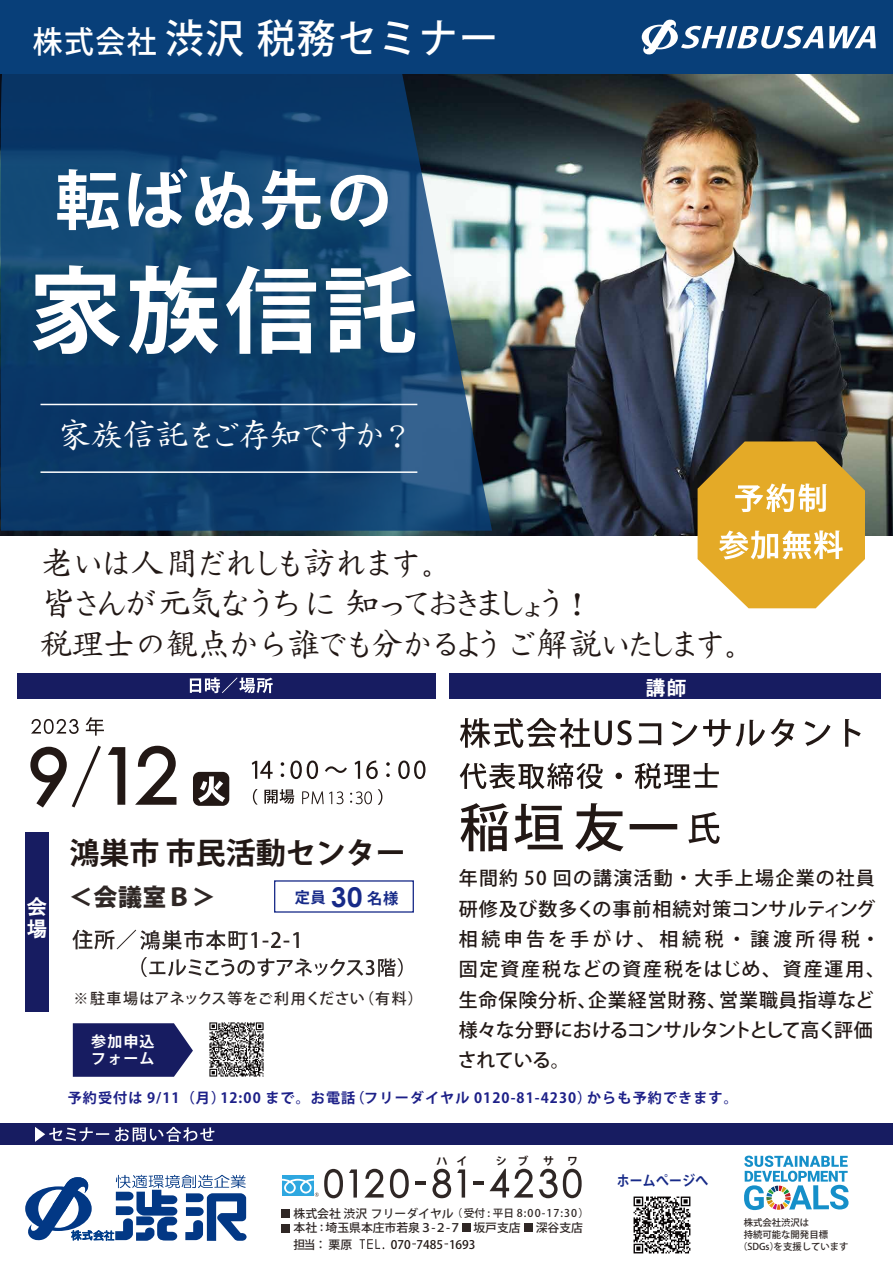
<style>
.page{position:relative;width:893px;height:1263px;background:#fff}
.page>*{position:absolute;margin:0;border:0;box-sizing:border-box;transform-origin:0 0}
.t1{font:700 93.6px "Koz Go Pro";color:#fff}
.t2{font:700 64.65px "Koz Go Pro";letter-spacing:.05em;color:#fff}
.t3{font:500 39.75px "Koz Go Pro";letter-spacing:.05em;color:#fff}
.t4{font:32.4px/40.5px "Kaiti EGP4 Medium SJIS";letter-spacing:.02em;color:#221815}
.t5{font:32.4px "Kaiti EGP4 Medium SJIS";color:#fff}
.t6{font:700 30px "Koz Go Pr 6 N";color:#221815}
.t7{font:800 24px "Koz Go Pro";color:#2f2725}
.t8{font:20.55px/22.4px "HGP Gothic E";color:#fff}
.t9{font:19.95px "HGP Gothic E";color:#fff}
.t10{font:500 18.9px/30.3px "Koz Go Pro";letter-spacing:.05em;color:#221815}
.t11{font:700 15.3px "Koz Go Pro";color:#172a88}
.t12{font:500 15px "Koz Go Pro";letter-spacing:.03em;color:#2f2725}
.t13{font:700 15px/17.2px "Koz Go Pro";letter-spacing:.075em;color:#fff}
.t14{font:700 14.25px "Koz Go Pro";letter-spacing:.025em;color:#172a88;scale:.89 1}
.t15{font:700 14.1px "Koz Go Pro";letter-spacing:.075em;color:#1d2088}
.t16{font:500 11.85px "Koz Go Pro";color:#2f2725}
.t17{font:500 11.85px "Koz Go Pro";color:#221815}
.t18{font:700 10.95px "Koz Go Pro";color:#221815}
.t19{font:500 10.65px "Koz Go Pro";letter-spacing:.1em;color:#2f2725}
.t20{font:500 9.45px/12px "Koz Go Pro";color:#2f2725}
.s1{font-size:30.6px}
.s2{font-family:"Century Gothic";font-size:27.3px}
.s3{font-size:11.85px}
</style>
<div class="page">
<img style="left:0;top:74px;width:893px;height:461px">
<svg style="left:0;top:74px;width:492px;height:457px;background:#19466f"></svg>
<svg style="left:360px;top:1239px;width:24px;height:10px"></svg>
<div style="left:0;top:1123px;width:893px;height:21px;background:#171c61"></div>
<svg style="left:35px;top:1127px;width:74px;height:15px"></svg>
<svg style="left:115px;top:1127px;width:99px;height:15px"></svg>
<svg style="left:25px;top:1175px;width:222px;height:66px"></svg>
<svg style="left:282px;top:1169px;width:61px;height:29px"></svg>
<svg style="left:349px;top:1169px;width:8px;height:28px"></svg>
<svg style="left:365px;top:1169px;width:19px;height:28px"></svg>
<svg style="left:390px;top:1169px;width:19px;height:29px"></svg>
<hr style="left:415px;top:1181px;width:11px;height:4px;background:#2f2725">
<svg style="left:432px;top:1169px;width:19px;height:29px"></svg>
<svg style="left:457px;top:1169px;width:8px;height:28px"></svg>
<hr style="left:473px;top:1181px;width:10px;height:4px;background:#2f2725">
<svg style="left:489px;top:1169px;width:44px;height:28px"></svg>
<svg style="left:539px;top:1169px;width:43px;height:29px"></svg>
<div style="left:281px;top:1209px;width:8px;height:9px;background:#2f2725"></div>
<div style="left:281px;top:1224px;width:8px;height:8px;background:#2f2725"></div>
<div style="left:463px;top:1224px;width:8px;height:8px;background:#2f2725"></div>
<div style="left:525px;top:1224px;width:8px;height:8px;background:#2f2725"></div>
<svg style="left:744px;top:1155px;width:104px;height:55px"></svg>
<svg style="left:72px;top:930px;width:185px;height:20px"></svg>
<svg style="left:263px;top:932px;width:36px;height:16px"></svg>
<svg style="left:141px;top:957px;width:262px;height:20px"></svg>
<div style="left:26px;top:832px;width:23px;height:180px;background:#171c61"></div>
<svg style="left:73px;top:1023px;width:120px;height:54px;background:#2b2f6e"></svg>
<div style="left:17px;top:673px;width:419px;height:26px;background:#171c61"></div>
<div style="left:449px;top:673px;width:432px;height:26px;background:#171c61"></div>
<svg style="left:264px;top:789px;width:30px;height:15px"></svg>
<svg style="left:378px;top:789px;width:4px;height:16px"></svg>
<svg style="left:253px;top:789px;width:4px;height:15px"></svg>
<div style="left:193px;top:772px;width:36px;height:34px;background:#221815;border-radius:7px"></div>
<svg style="left:135px;top:746px;width:41px;height:59px"></svg>
<svg style="left:198px;top:776px;width:27px;height:26px"></svg>
<svg style="left:30px;top:745px;width:95px;height:63px"></svg>
<svg style="left:31px;top:719px;width:48px;height:15px"></svg>
<svg style="left:86px;top:717px;width:18px;height:19px"></svg>
<svg style="left:190px;top:677px;width:83px;height:16px"></svg>
<svg style="left:252px;top:761px;width:21px;height:18px"></svg>
<svg style="left:281px;top:762px;width:3px;height:4px"></svg>
<svg style="left:281px;top:773px;width:3px;height:4px"></svg>
<svg style="left:290px;top:760px;width:28px;height:19px"></svg>
<svg style="left:325px;top:766px;width:22px;height:7px"></svg>
<svg style="left:355px;top:761px;width:5px;height:18px"></svg>
<svg style="left:366px;top:760px;width:12px;height:19px"></svg>
<svg style="left:386px;top:762px;width:4px;height:4px"></svg>
<svg style="left:386px;top:773px;width:4px;height:4px"></svg>
<svg style="left:398px;top:760px;width:27px;height:19px"></svg>
<svg style="left:302px;top:791px;width:41px;height:13px"></svg>
<svg style="left:350px;top:791px;width:22px;height:13px"></svg>
<hr style="left:40px;top:404px;width:377px;height:1px;background:#fff">
<hr style="left:40px;top:471px;width:377px;height:2px;background:#fff">
<img style="left:209px;top:1022px;width:55px;height:55px">
<svg style="left:698px;top:439px;width:167px;height:169px"></svg>
<svg style="left:688px;top:812px;width:32px;height:32px"></svg>
<svg style="left:460px;top:763px;width:143px;height:26px"></svg>
<div style="left:615px;top:773px;width:7px;height:6px;background:#221815;border-radius:50%"></div>
<svg style="left:635px;top:763px;width:84px;height:26px"></svg>
<svg style="left:460px;top:803px;width:103px;height:48px"></svg>
<svg style="left:575px;top:803px;width:49px;height:48px"></svg>
<div style="left:630px;top:824px;width:47px;height:5px;background:#221815"></div>
<div style="left:0;top:0;width:893px;height:74px;background:#083f79"></div>
<svg style="left:642px;top:19px;width:181px;height:36px"></svg>
<svg style="left:829px;top:26px;width:47px;height:22px"></svg>
<svg style="left:460px;top:718px;width:172px;height:30px"></svg>
<svg style="left:639px;top:723px;width:22px;height:22px"></svg>
<svg style="left:671px;top:721px;width:26px;height:25px"></svg>
<svg style="left:703px;top:719px;width:62px;height:28px"></svg>
<svg style="left:771px;top:719px;width:23px;height:28px"></svg>
<svg style="left:805px;top:721px;width:25px;height:25px"></svg>
<svg style="left:845px;top:719px;width:16px;height:28px"></svg>
<img style="left:633px;top:1196px;width:58px;height:58px">
<h3 class="t3" style="left:33px;top:13px;width:467px"><span class="s1">株式会社</span>渋沢 税務セミナー</h3>
<h2 class="t2" style="left:55px;top:159px;width:338px">転ばぬ先の</h2>
<h1 class="t1" style="left:28px;top:250px;width:390px">家族信託</h1>
<h3 class="t5" style="left:58px;top:419px;width:356px">家族信託をご存知ですか？</h3>
<h3 class="t4" style="left:40px;top:543px;width:702px">老いは人間だれしも訪れます。<br>皆さんが元気なうちに知っておきましょう！<br>税理士の観点から誰でも分かるようご解説いたします。</h3>
<p class="t9" style="left:646px;top:678px;width:42px">講師</p>
<p class="t8" style="left:27px;top:895px;width:21px">会場</p>
<h3 class="t6" style="left:69px;top:836px;width:338px">鴻巣市 市民活動センター</h3>
<p class="t7" style="left:69px;top:882px;width:148px">＜会議室Ｂ＞</p>
<p class="t11" style="left:295px;top:888px;width:105px">定員 <span class="s2">30</span> 名様</p>
<p class="t12" style="left:74px;top:989px;width:351px">※駐車場はアネックス等をご利用ください（有料）</p>
<p class="t13" style="left:91px;top:1034px;width:65px">参加申込フォーム</p>
<p class="t10" style="left:458px;top:864px;width:429px">年間約 50 回の講演活動・大手上場企業の社員研修及び数多くの事前相続対策コンサルティング相続申告を手がけ、相続税・譲渡所得税・固定資産税などの資産税をはじめ、資産運用、生命保険分析、企業経営財務、営業職員指導など様々な分野におけるコンサルタントとして高く評価されている。</p>
<p class="t15" style="left:68px;top:1088px;width:672px">予約受付は 9/11（月）12:00 まで。お電話（フリーダイヤル 0120-81-4230）からも予約できます。</p>
<p class="t18" style="left:437px;top:1153px;width:32px">ハ イ</p>
<p class="t18" style="left:496px;top:1153px;width:34px">シ ブ</p>
<p class="t18" style="left:543px;top:1153px;width:36px">サ ワ</p>
<p class="t14" style="left:617px;top:1171px;width:104px">ホームぺージへ</p>
<p class="t19" style="left:294px;top:1206px;width:297px"><span class="s3">株式会社 渋沢フリーダイヤル</span>（受付 : 平日 8:00-17:30）</p>
<p class="t16" style="left:536px;top:1220px;width:49px">深谷支店</p>
<p class="t20" style="left:744px;top:1217px;width:86px">株式会社渋沢は<br>持続可能な開発目標</p>
<p class="t16" style="left:294px;top:1220px;width:229px">本社 : 埼玉県本庄市若泉３-２-７ 坂戸支店</p>
<p class="t16" style="left:293px;top:1237px;width:60px">担当：栗原</p>
<p class="t17" style="left:391px;top:1237px;width:86px">070 7485 1693</p>
<p class="t20" style="left:738px;top:1241px;width:112px">（SDGs）を支援しています</p>
</div>
